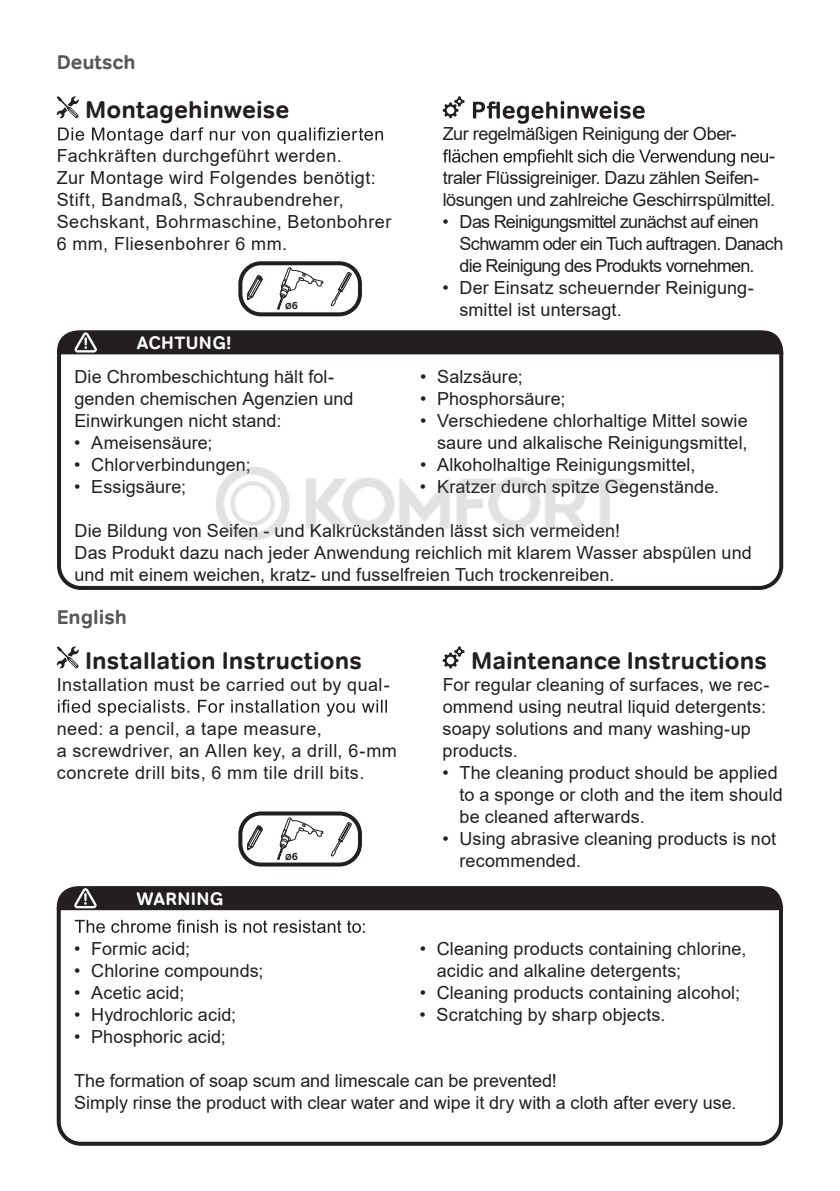
<style>
.page{position:relative;width:840px;height:1191px;background:#fff}
.page>*{position:absolute;margin:0;border:0;box-sizing:border-box;transform-origin:0 0}
.t1{font:700 24px "Tondo Corp";color:#231f20}
.t2{font:700 20px "Tondo Corp";color:#57585a}
.t3{font:18px/22px "Arial";letter-spacing:.005em;color:#231f20}
.t4{font:18px/22px "Arial";letter-spacing:.025em;color:#231f20}
.t5{font:18px/22px "Arial";letter-spacing:-.025em;color:#231f20}
.t6{font:18px/22px "Arial";letter-spacing:-.04em;color:#231f20}
.t7{font:700 18px "Tondo Corp";letter-spacing:.02em;color:#fff}
.t8{font:700 8.6px "Tondo Corp";color:#231f20}
.s1{font-size:10.4px}
</style>
<div class="page">
<div style="left:57px;top:330px;width:725px;height:260px;border:4px solid #231f20;border-radius:22px"></div>
<svg style="left:58px;top:127px;width:325px;height:17px"></svg>
<svg style="left:472px;top:101px;width:172px;height:23px"></svg>
<svg style="left:442px;top:149px;width:325px;height:17px"></svg>
<svg style="left:57px;top:96px;width:22px;height:22px"></svg>
<svg style="left:442px;top:96px;width:22px;height:22px"></svg>
<div style="left:238px;top:261px;width:124px;height:55px;border:4px solid #231f20;border-radius:21px"></div>
<div style="left:238px;top:811px;width:124px;height:55px;border:4px solid #231f20;border-radius:21px"></div>
<svg style="left:247px;top:275px;width:16px;height:24px"></svg>
<svg style="left:277px;top:267px;width:46px;height:43px"></svg>
<svg style="left:330px;top:272px;width:21px;height:34px"></svg>
<svg style="left:247px;top:825px;width:16px;height:24px"></svg>
<svg style="left:277px;top:817px;width:46px;height:43px"></svg>
<svg style="left:330px;top:822px;width:21px;height:34px"></svg>
<div style="left:57px;top:330px;width:725px;height:24px;background:#231f20"></div>
<div style="left:57px;top:886px;width:725px;height:259px;border:4px solid #231f20;border-radius:22px"></div>
<svg style="left:58px;top:699px;width:329px;height:17px"></svg>
<svg style="left:57px;top:646px;width:22px;height:22px"></svg>
<svg style="left:442px;top:646px;width:22px;height:22px"></svg>
<svg style="left:75px;top:919px;width:289px;height:14px"></svg>
<div style="left:57px;top:886px;width:725px;height:24px;background:#231f20"></div>
<img style="left:216px;top:467px;width:409px;height:73px">
<p class="t2" style="left:57px;top:50px;width:81px">Deutsch</p>
<h1 class="t1" style="left:85px;top:95px;width:205px">Montagehinweise</h1>
<p class="t4" style="left:57px;top:145px;width:336px">Fachkräften durchgeführt werden.<br>Zur Montage wird Folgendes benötigt:<br>Stift, Bandmaß, Schraubendreher, Sechskant, Bohrmaschine, Betonbohrer 6 mm, Fliesenbohrer 6 mm.</p>
<p class="t7" style="left:137px;top:332px;width:96px">ACHTUNG!</p>
<p class="t8" style="left:285px;top:301px;width:15px">Ø<span class="s1">6</span></p>
<p class="t3" style="left:74px;top:365px;width:280px">Die Chrombeschichtung hält fol&shy;genden chemischen Agenzien und<br>Einwirkungen nicht stand:</p>
<p class="t3" style="left:74px;top:431px;width:140px">• Ameisensäure;</p>
<p class="t3" style="left:74px;top:453px;width:178px">• Chlorverbindungen;</p>
<p class="t3" style="left:74px;top:475px;width:113px">• Essigsäure;</p>
<p class="t5" style="left:442px;top:123px;width:295px">Zur regelmäßigen Reinigung der Ober-</p>
<p class="t3" style="left:768px;top:145px;width:7px">-</p>
<p class="t5" style="left:442px;top:167px;width:334px">traler Flüssigreiniger. Dazu zählen Seifen&shy;lösungen und zahlreiche Geschirrspülmittel.</p>
<p class="t6" style="left:459px;top:211px;width:325px;text-indent:-17px">• Das Reinigungsmittel zunächst auf einen<br>Schwamm oder ein Tuch auftragen. Danach die Reinigung des Produkts vornehmen.</p>
<p class="t3" style="left:459px;top:277px;width:296px;text-indent:-17px">• Der Einsatz scheuernder Reinigung&shy;smittel ist untersagt.</p>
<p class="t3" style="left:420px;top:365px;width:104px">• Salzsäure;</p>
<p class="t3" style="left:420px;top:387px;width:147px">• Phosphorsäure;</p>
<p class="t3" style="left:420px;top:409px;width:329px;text-align:right">• Verschiedene chlorhaltige Mittel sowie saure und alkalische Reinigungsmittel,</p>
<p class="t3" style="left:420px;top:453px;width:277px">• Alkoholhaltige Reinigungsmittel,</p>
<p class="t3" style="left:420px;top:475px;width:300px">• Kratzer durch spitze Gegenstände.</p>
<p class="t3" style="left:74px;top:519px;width:678px">Die Bildung von Seifen - und Kalkrückständen lässt sich vermeiden!<br>Das Produkt dazu nach jeder Anwendung reichlich mit klarem Wasser abspülen und und mit einem weichen, kratz- und fusselfreien Tuch trockenreiben.</p>
<p class="t2" style="left:57px;top:605px;width:72px">English</p>
<h1 class="t1" style="left:85px;top:645px;width:278px">Installation Instructions</h1>
<p class="t4" style="left:57px;top:673px;width:334px">Installation must be carried out by qual-</p>
<p class="t4" style="left:57px;top:717px;width:341px">need: a pencil, a tape measure,<br>a screwdriver, an Allen key, a drill, 6-mm concrete drill bits, 6 mm tile drill bits.</p>
<p class="t7" style="left:136px;top:888px;width:88px">WARNING</p>
<p class="t3" style="left:74px;top:937px;width:117px">• Formic acid;</p>
<p class="t3" style="left:74px;top:959px;width:191px">• Chlorine compounds;</p>
<p class="t3" style="left:74px;top:981px;width:111px">• Acetic acid;</p>
<p class="t3" style="left:74px;top:1003px;width:163px">• Hydrochloric acid;</p>
<p class="t3" style="left:74px;top:1025px;width:153px">• Phosphoric acid;</p>
<p class="t8" style="left:285px;top:851px;width:15px">Ø<span class="s1">6</span></p>
<h1 class="t1" style="left:471px;top:645px;width:297px">Maintenance Instructions</h1>
<p class="t3" style="left:442px;top:673px;width:328px">For regular cleaning of surfaces, we rec&shy;ommend using neutral liquid detergents: soapy solutions and many washing-up products.</p>
<p class="t3" style="left:459px;top:761px;width:325px;text-indent:-17px">• The cleaning product should be applied to a sponge or cloth and the item should be cleaned afterwards.</p>
<p class="t3" style="left:459px;top:827px;width:318px;text-indent:-17px">• Using abrasive cleaning products is not recommended.</p>
<p class="t3" style="left:436px;top:937px;width:311px;text-indent:-17px">• Cleaning products containing chlorine, acidic and alkaline detergents;</p>
<p class="t3" style="left:419px;top:981px;width:322px">• Cleaning products containing alcohol;</p>
<p class="t3" style="left:419px;top:1003px;width:247px">• Scratching by sharp objects.</p>
<p class="t3" style="left:74px;top:1069px;width:663px">The formation of soap scum and limescale can be prevented!<br>Simply rinse the product with clear water and wipe it dry with a cloth after every use.</p>
</div>
